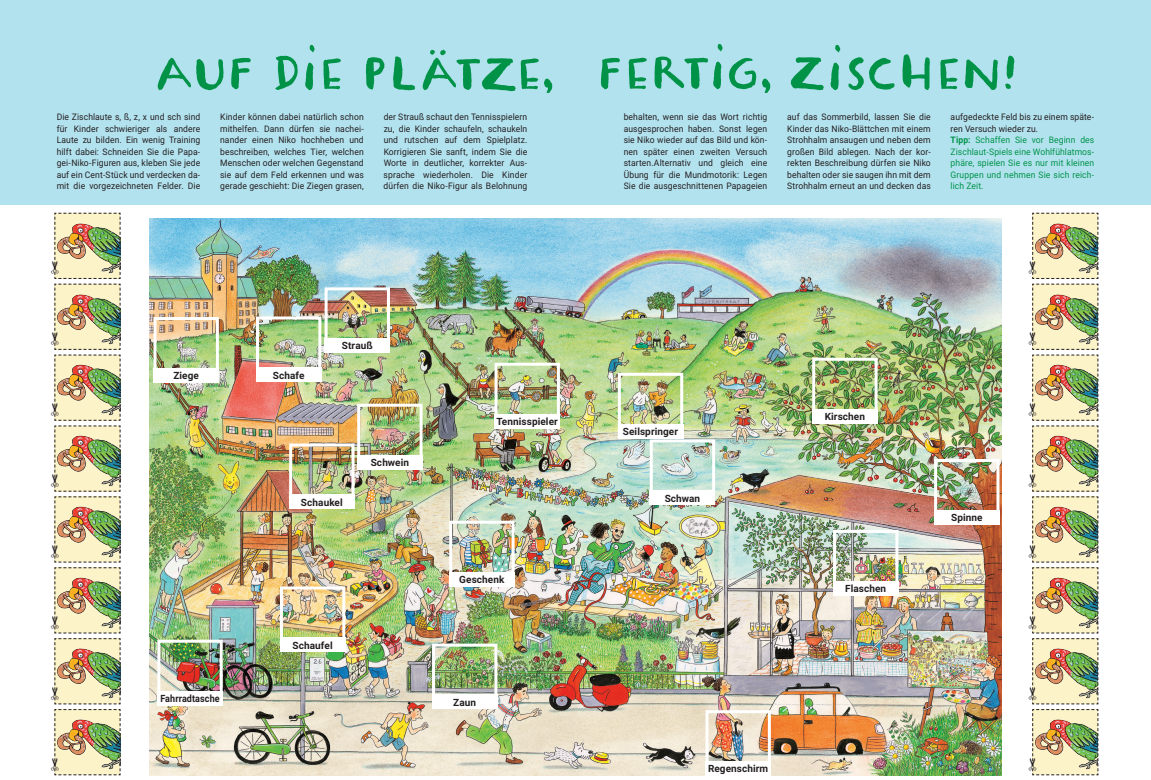
<style>
.page{position:relative;width:1151px;height:780px;background:#fff}
.page>*{position:absolute;margin:0;border:0;box-sizing:border-box;transform-origin:0 0}
.t1{font:700 10px "Roboto";letter-spacing:.01em;color:#231f20}
.t2{font:700 10px "Roboto";letter-spacing:.01em;color:#231f20;scale:.9 1}
.t3{font:9px/11.5px "Roboto";letter-spacing:.01em;color:#231f20;text-align:justify;scale:.95 1}
.t4{font:9px/11.5px "Roboto";letter-spacing:.01em;color:#009348;scale:.95 1}
.s1{color:#231f20}
.s2{font-weight:700}
</style>
<div class="page">
<div style="left:0;top:0;width:1151px;height:204px;background:#b3e2ef"></div>
<img style="left:149px;top:218px;width:853px;height:557px">
<img style="left:701px;top:299px;width:40px;height:5px">
<img style="left:683px;top:516px;width:35px;height:23px">
<div style="left:153px;top:317px;width:66px;height:65px;border:3px solid #fff"></div>
<div style="left:154px;top:368px;width:65px;height:14px;background:#fff"></div>
<div style="left:256px;top:316px;width:65px;height:66px;border:3px solid #fff"></div>
<div style="left:256px;top:367px;width:65px;height:15px;background:#fff"></div>
<div style="left:325px;top:287px;width:65px;height:66px;border:3px solid #fff"></div>
<div style="left:325px;top:338px;width:65px;height:15px;background:#fff"></div>
<div style="left:357px;top:403px;width:66px;height:66px;border:3px solid #fff"></div>
<div style="left:357px;top:455px;width:65px;height:14px;background:#fff"></div>
<div style="left:289px;top:443px;width:65px;height:66px;border:3px solid #fff"></div>
<div style="left:289px;top:494px;width:65px;height:15px;background:#fff"></div>
<div style="left:280px;top:586px;width:65px;height:66px;border:3px solid #fff"></div>
<div style="left:280px;top:637px;width:65px;height:15px;background:#fff"></div>
<div style="left:157px;top:639px;width:66px;height:66px;border:3px solid #fff"></div>
<div style="left:157px;top:690px;width:66px;height:15px;background:#fff"></div>
<div style="left:432px;top:643px;width:65px;height:66px;border:3px solid #fff"></div>
<div style="left:432px;top:694px;width:65px;height:15px;background:#fff"></div>
<div style="left:449px;top:520px;width:66px;height:66px;border:3px solid #fff"></div>
<div style="left:449px;top:572px;width:65px;height:14px;background:#fff"></div>
<div style="left:494px;top:363px;width:66px;height:65px;border:3px solid #fff"></div>
<div style="left:495px;top:414px;width:65px;height:14px;background:#fff"></div>
<div style="left:618px;top:373px;width:65px;height:65px;border:3px solid #fff"></div>
<div style="left:618px;top:424px;width:65px;height:14px;background:#fff"></div>
<div style="left:650px;top:439px;width:65px;height:66px;border:3px solid #fff"></div>
<div style="left:650px;top:490px;width:65px;height:15px;background:#fff"></div>
<div style="left:812px;top:358px;width:65px;height:65px;border:3px solid #fff"></div>
<div style="left:812px;top:409px;width:65px;height:14px;background:#fff"></div>
<div style="left:934px;top:459px;width:65px;height:65px;border:3px solid #fff"></div>
<div style="left:934px;top:510px;width:65px;height:14px;background:#fff"></div>
<div style="left:833px;top:530px;width:65px;height:65px;border:3px solid #fff"></div>
<div style="left:833px;top:581px;width:65px;height:14px;background:#fff"></div>
<div style="left:705px;top:710px;width:66px;height:65px;border:3px solid #fff"></div>
<div style="left:706px;top:761px;width:65px;height:14px;background:#fff"></div>
<img style="left:157px;top:57px;width:32px;height:34px">
<img style="left:189px;top:59px;width:35px;height:32px">
<img style="left:231px;top:57px;width:20px;height:33px">
<img style="left:275px;top:55px;width:22px;height:35px">
<img style="left:297px;top:45px;width:15px;height:46px">
<img style="left:312px;top:45px;width:29px;height:45px">
<img style="left:365px;top:57px;width:20px;height:33px">
<img style="left:393px;top:56px;width:22px;height:35px">
<img style="left:422px;top:49px;width:33px;height:42px">
<img style="left:455px;top:58px;width:23px;height:32px">
<img style="left:478px;top:58px;width:32px;height:33px">
<img style="left:510px;top:58px;width:26px;height:34px">
<img style="left:600px;top:57px;width:18px;height:33px">
<img style="left:618px;top:57px;width:28px;height:32px">
<img style="left:646px;top:56px;width:37px;height:33px">
<img style="left:683px;top:57px;width:23px;height:32px">
<img style="left:706px;top:44px;width:17px;height:46px">
<img style="left:729px;top:58px;width:25px;height:32px">
<img style="left:536px;top:58px;width:17px;height:35px">
<img style="left:754px;top:71px;width:17px;height:22px">
<img style="left:790px;top:57px;width:33px;height:34px">
<img style="left:823px;top:45px;width:18px;height:46px">
<img style="left:839px;top:53px;width:25px;height:38px">
<img style="left:869px;top:57px;width:26px;height:33px">
<img style="left:902px;top:54px;width:27px;height:36px">
<img style="left:929px;top:58px;width:29px;height:32px">
<img style="left:964px;top:59px;width:34px;height:31px">
<img style="left:1005px;top:55px;width:10px;height:34px">
<img style="left:54px;top:212px;width:67px;height:563px">
<img style="left:1032px;top:212px;width:67px;height:563px">
<p class="t3" style="left:57px;top:111px;width:153px">Die Zischlaute s, ß, z, x und sch sind für Kinder schwieriger als andere Laute zu bilden. Ein wenig Training hilft dabei: Schneiden Sie die Papa&shy;gei-Niko-Figuren aus, kleben Sie jede auf ein Cent-Stück und verdecken da&shy;mit die vorgezeichneten Felder. Die</p>
<p class="t3" style="left:220px;top:111px;width:153px">Kinder können dabei natürlich schon mithelfen. Dann dürfen sie nachei&shy;nander einen Niko hochheben und beschreiben, welches Tier, welchen Menschen oder welchen Gegenstand sie auf dem Feld erkennen und was gerade geschieht: Die Ziegen grasen,</p>
<p class="t3" style="left:384px;top:111px;width:153px">der Strauß schaut den Tennisspielern zu, die Kinder schaufeln, schaukeln und rutschen auf dem Spielplatz.<br>Korrigieren Sie sanft, indem Sie die Worte in deutlicher, korrekter Aus&shy;sprache wiederholen. Die Kinder dürfen die Niko-Figur als Belohnung</p>
<p class="t3" style="left:624px;top:111px;width:153px">behalten, wenn sie das Wort richtig ausgesprochen haben. Sonst legen sie Niko wieder auf das Bild und kön&shy;nen später einen zweiten Versuch starten.Alternativ und gleich eine Übung für die Mundmotorik: Legen Sie die ausgeschnittenen Papageien</p>
<p class="t3" style="left:787px;top:111px;width:153px">auf das Sommerbild, lassen Sie die Kinder das Niko-Blättchen mit einem Strohhalm ansaugen und neben dem großen Bild ablegen. Nach der kor&shy;rekten Beschreibung dürfen sie Niko behalten oder sie saugen ihn mit dem Strohhalm erneut an und decken das</p>
<p class="t4" style="left:951px;top:111px;width:153px"><span class="s1">aufgedeckte Feld bis zu einem späte&shy;ren Versuch wieder zu.<br></span><span class="s2">Tipp:</span> Schaffen Sie vor Beginn des<br>Zischlaut-Spiels eine Wohlfühlatmos&shy;phäre, spielen Sie es nur mit kleinen<br>Gruppen und nehmen Sie sich reich&shy;lich Zeit.</p>
<p class="t1" style="left:173px;top:368px;width:27px">Ziege</p>
<p class="t1" style="left:273px;top:368px;width:33px">Schafe</p>
<p class="t1" style="left:342px;top:339px;width:33px">Strauß</p>
<p class="t1" style="left:371px;top:455px;width:40px">Schwein</p>
<p class="t1" style="left:301px;top:495px;width:43px">Schaukel</p>
<p class="t2" style="left:160px;top:691px;width:67px">Fahrradtasche</p>
<p class="t1" style="left:293px;top:638px;width:42px">Schaufel</p>
<p class="t1" style="left:497px;top:414px;width:63px">Tennisspieler</p>
<p class="t1" style="left:459px;top:572px;width:47px">Geschenk</p>
<p class="t1" style="left:453px;top:695px;width:24px">Zaun</p>
<p class="t1" style="left:623px;top:424px;width:57px">Seilspringer</p>
<p class="t1" style="left:665px;top:491px;width:37px">Schwan</p>
<p class="t1" style="left:825px;top:409px;width:42px">Kirschen</p>
<p class="t1" style="left:845px;top:581px;width:43px">Flaschen</p>
<p class="t1" style="left:708px;top:761px;width:62px">Regenschirm</p>
<p class="t1" style="left:951px;top:510px;width:33px">Spinne</p>
</div>
